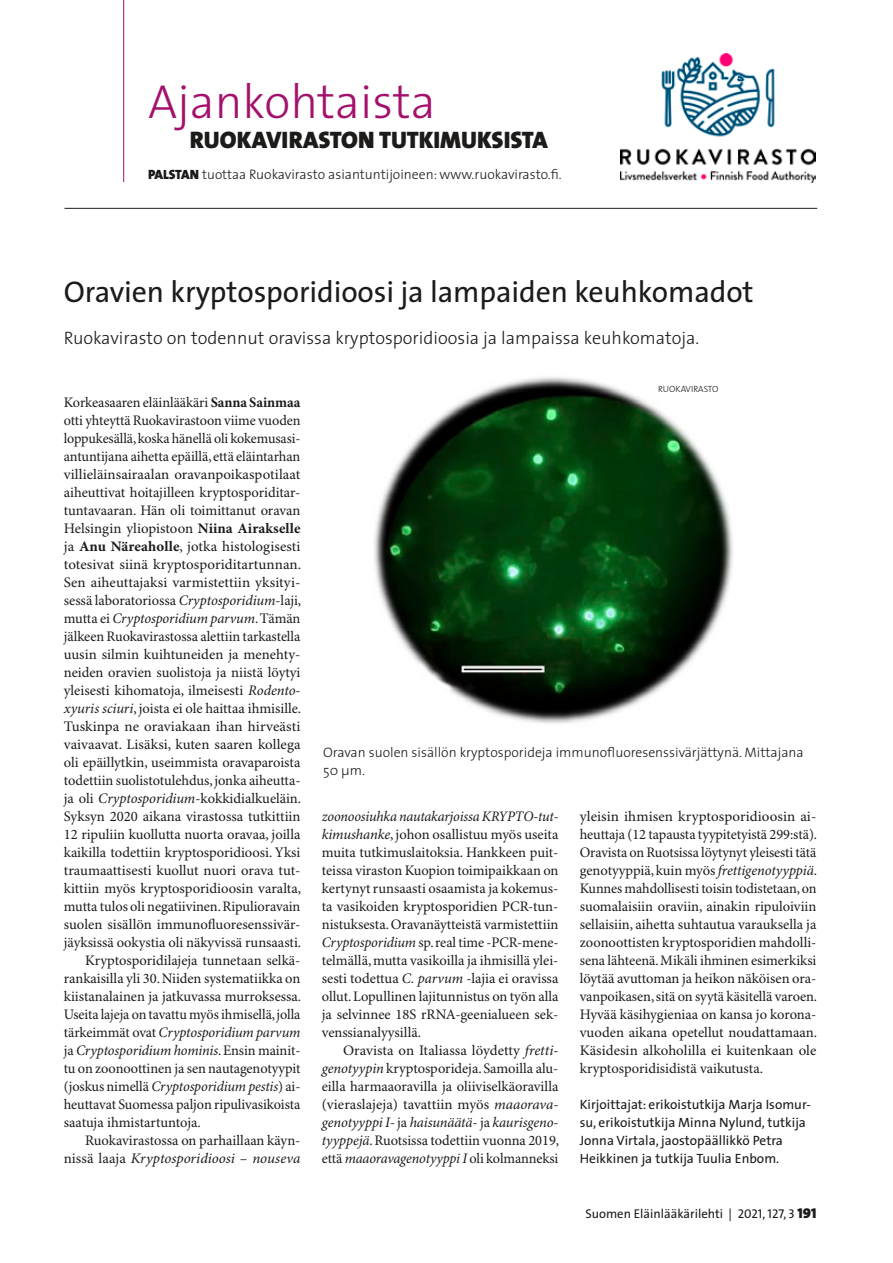
<style>
.page{position:relative;width:893px;height:1263px;background:#fff}
.page>*{position:absolute;margin:0;border:0;box-sizing:border-box;transform-origin:0 0}
.t1{font:300 48px "The Sans";color:#a4116c}
.t2{font:30px "The Sans";letter-spacing:-.005em;color:#1c1b1a}
.t3{font:900 24px "The Sans";color:#1c1b1a}
.t4{font:300 18px "The Sans";color:#1c1b1a}
.t5{font:14.55px/18px "Minion Pro";color:#1c1b1a;text-align:justify}
.t6{font:italic 14.55px "Minion Pro";letter-spacing:-.01em;color:#1c1b1a}
.t7{font:300 13.8px/18px "The Sans";color:#1c1b1a}
.t8{font:13.5px/18px "The Sans";color:#1c1b1a}
.t9{font:12.75px "The Sans";color:#1c1b1a}
.t10{font:300 9px "The Sans";letter-spacing:-.005em;color:#1c1b1a}
.s1{font-weight:900;font-size:13.5px}
.s2{font-size:13.5px}
.s3{font-weight:700}
.s4{font-style:italic}
.s5{font-style:normal}
.s6{font-family:"The Sans Caps"}
.s7{font-family:"The Sans Black Caps";font-size:14.25px}
</style>
<div class="page">
<img style="left:374px;top:377px;width:359px;height:347px">
<hr style="left:65px;top:208px;width:752px;height:1px;background:#1c1b1a">
<hr style="left:123px;top:0;width:1px;height:182px;background:#a4116c">
<img style="left:620px;top:54px;width:196px;height:129px">
<h1 class="t1" style="left:148px;top:62px;width:289px">Ajankohtaista</h1>
<h3 class="t3" style="left:190px;top:119px;width:359px">RUOKAVIRASTON TUTKIMUKSISTA</h3>
<p class="t7" style="left:148px;top:165px;width:415px"><span class="s1">PALSTAN</span> <span class="s2">tuottaa</span> Ruokavirasto asiantuntijoineen: www.ruokavirasto.fi<span class="s2">.</span></p>
<h2 class="t2" style="left:64px;top:267px;width:691px">Oravien kryptosporidioosi ja lampaiden keuhkomadot</h2>
<p class="t4" style="left:64px;top:323px;width:637px">Ruokavirasto on todennut oravissa kryptosporidioosia ja lampaissa keuhkomatoja.</p>
<p class="t5" style="left:64px;top:394px;width:238px">Korkeasaaren eläinlääkäri <span class="s3">Sanna Sainmaa</span></p>
<p class="t5" style="left:64px;top:412px;width:238px">otti yhteyttä Ruokavirastoon viime vuoden</p>
<p class="t5" style="left:64px;top:430px;width:238px">loppukesällä, koska hänellä oli kokemusasi-</p>
<p class="t5" style="left:64px;top:448px;width:238px">antuntijana aihetta epäillä, että eläintarhan</p>
<p class="t5" style="left:64px;top:466px;width:238px">villieläinsairaalan oravanpoikaspotilaat</p>
<p class="t5" style="left:64px;top:484px;width:238px">aiheuttivat hoitajilleen kryptosporiditar-</p>
<p class="t5" style="left:64px;top:502px;width:238px">tuntavaaran. Hän oli toimittanut oravan</p>
<p class="t5" style="left:64px;top:520px;width:238px">Helsingin yliopistoon <span class="s3">Niina Airakselle</span></p>
<p class="t5" style="left:64px;top:538px;width:238px">ja <span class="s3">Anu Näreaholle</span>, jotka histologisesti</p>
<p class="t5" style="left:64px;top:556px;width:239px">totesivat siinä kryptosporiditartunnan.</p>
<p class="t5" style="left:64px;top:574px;width:238px">Sen aiheuttajaksi varmistettiin yksityi-</p>
<p class="t5" style="left:64px;top:592px;width:239px">sessä laboratoriossa <span class="s4">Cryptosporidium</span>-laji,</p>
<p class="t6" style="left:64px;top:609px;width:238px"><span class="s5">mutta ei</span> Cryptosporidium parvum<span class="s5">. Tämän</span></p>
<p class="t5" style="left:64px;top:628px;width:238px">jälkeen Ruokavirastossa alettiin tarkastella</p>
<p class="t5" style="left:64px;top:646px;width:238px">uusin silmin kuihtuneiden ja menehty-</p>
<p class="t5" style="left:64px;top:664px;width:238px">neiden oravien suolistoja ja niistä löytyi</p>
<p class="t5" style="left:64px;top:682px;width:238px">yleisesti kihomatoja, ilmeisesti <span class="s4">Rodento-</span></p>
<p class="t5" style="left:64px;top:700px;width:239px"><span class="s4">xyuris sciuri</span>, joista ei ole haittaa ihmisille.</p>
<p class="t5" style="left:64px;top:718px;width:238px">Tuskinpa ne oraviakaan ihan hirveästi</p>
<p class="t5" style="left:64px;top:736px;width:238px">vaivaavat. Lisäksi, kuten saaren kollega</p>
<p class="t5" style="left:64px;top:754px;width:238px">oli epäillytkin, useimmista oravaparoista</p>
<p class="t5" style="left:64px;top:772px;width:238px">todettiin suolistotulehdus, jonka aiheutta-</p>
<p class="t5" style="left:64px;top:790px;width:239px">ja oli <span class="s4">Cryptosporidium</span>-kokkidialkueläin.</p>
<p class="t5" style="left:64px;top:808px;width:238px">Syksyn 2020 aikana virastossa tutkittiin</p>
<p class="t5" style="left:64px;top:826px;width:238px">12 ripuliin kuollutta nuorta oravaa, joilla</p>
<p class="t5" style="left:64px;top:844px;width:238px">kaikilla todettiin kryptosporidioosi. Yksi</p>
<p class="t5" style="left:64px;top:862px;width:238px">traumaattisesti kuollut nuori orava tut-</p>
<p class="t5" style="left:64px;top:880px;width:239px">kittiin myös kryptosporidioosin varalta,</p>
<p class="t5" style="left:64px;top:898px;width:238px">mutta tulos oli negatiivinen. Ripulioravain</p>
<p class="t5" style="left:64px;top:916px;width:238px">suolen sisällön immunofluoresenssivär-</p>
<p class="t5" style="left:64px;top:934px;width:239px">jäyksissä ookystia oli näkyvissä runsaasti.</p>
<p class="t5" style="left:85px;top:952px;width:217px">Kryptosporidilajeja tunnetaan selkä-</p>
<p class="t5" style="left:64px;top:970px;width:238px">rankaisilla yli 30. Niiden systematiikka on</p>
<p class="t5" style="left:64px;top:988px;width:239px">kiistanalainen ja jatkuvassa murroksessa.</p>
<p class="t5" style="left:64px;top:1006px;width:238px">Useita lajeja on tavattu myös ihmisellä, jolla</p>
<p class="t6" style="left:64px;top:1023px;width:238px"><span class="s5">tärkeimmät ovat</span> Cryptosporidium parvum</p>
<p class="t6" style="left:64px;top:1041px;width:238px"><span class="s5">ja</span> Cryptosporidium hominis<span class="s5">. Ensin mainit-</span></p>
<p class="t5" style="left:64px;top:1060px;width:238px">tu on zoonoottinen ja sen nautagenotyypit</p>
<p class="t6" style="left:64px;top:1077px;width:238px"><span class="s5">(joskus nimellä</span> Cryptosporidium pestis<span class="s5">) ai-</span></p>
<p class="t5" style="left:64px;top:1096px;width:238px">heuttavat Suomessa paljon ripulivasikoista</p>
<p class="t5" style="left:64px;top:1114px;width:139px">saatuja ihmistartuntoja.</p>
<p class="t5" style="left:85px;top:1132px;width:217px">Ruokavirastossa on parhaillaan käyn-</p>
<p class="t6" style="left:64px;top:1149px;width:238px"><span class="s5">nissä laaja</span> Kryptosporidioosi – nouseva</p>
<p class="t10" style="left:658px;top:382px;width:62px">RUOKAVIRASTO</p>
<p class="t7" style="left:323px;top:743px;width:482px">Oravan suolen sisällön kryptosporideja immunofluoresenssivärjättynä. Mittajana<br>50 µm.</p>
<p class="t5" style="left:322px;top:808px;width:238px"><span class="s4">zoonoosiuhka nautakarjoissa KRYPTO-tut&shy;kimushanke</span>, johon osallistuu myös useita muita tutkimuslaitoksia. Hankkeen puit&shy;teissa viraston Kuopion toimipaikkaan on kertynyt runsaasti osaamista ja kokemus&shy;ta vasikoiden kryptosporidien PCR-tun&shy;nistuksesta. Oravanäytteistä varmistettiin <span class="s4">Cryptosporidium</span> sp. real time -PCR-mene&shy;telmällä, mutta vasikoilla ja ihmisillä ylei&shy;sesti todettua <span class="s4">C. parvum</span> -lajia ei oravissa ollut. Lopullinen lajitunnistus on työn alla ja selvinnee 18S rRNA-geenialueen sek&shy;venssianalyysillä.</p>
<p class="t5" style="left:322px;top:1042px;width:239px;text-indent:21px">Oravista on Italiassa löydetty <span class="s4">fretti&shy;genotyypin</span> kryptosporideja. Samoilla alu&shy;eilla harmaaoravilla ja oliiviselkäoravilla (vieraslajeja) tavattiin myös <span class="s4">maaorava&shy;genotyyppi I-</span> ja <span class="s4">haisunäätä</span>- ja <span class="s4">kaurisgeno&shy;tyyppejä</span>. Ruotsissa todettiin vuonna 2019, että <span class="s4">maaoravagenotyyppi I</span> oli kolmanneksi</p>
<p class="t5" style="left:580px;top:808px;width:239px">yleisin ihmisen kryptosporidioosin ai&shy;heuttaja (12 tapausta tyypitetyistä 299:stä).<br>Oravista on Ruotsissa löytynyt yleisesti tätä genotyyppiä, kuin myös <span class="s4">frettigenotyyppiä</span>.<br>Kunnes mahdollisesti toisin todistetaan, on suomalaisiin oraviin, ainakin ripuloiviin sellaisiin, aihetta suhtautua varauksella ja zoonoottisten kryptosporidien mahdolli&shy;sena lähteenä. Mikäli ihminen esimerkiksi löytää avuttoman ja heikon näköisen ora&shy;vanpoikasen, sitä on syytä käsitellä varoen.<br>Hyvää käsihygieniaa on kansa jo korona&shy;vuoden aikana opetellut noudattamaan.<br>Käsidesin alkoholilla ei kuitenkaan ole kryptosporidisidistä vaikutusta.</p>
<p class="t8" style="left:580px;top:1095px;width:233px">Kirjoittajat: erikoistutkija Marja Isomur&shy;su, erikoistutkija Minna Nylund, tutkija Jonna Virtala, jaostopäällikkö Petra Heikkinen ja tutkija Tuulia Enbom.</p>
<p class="t9" style="left:585px;top:1203px;width:233px">Suomen Eläinlääkärilehti | <span class="s6">2021, 127, 3</span> <span class="s7">191</span></p>
</div>
